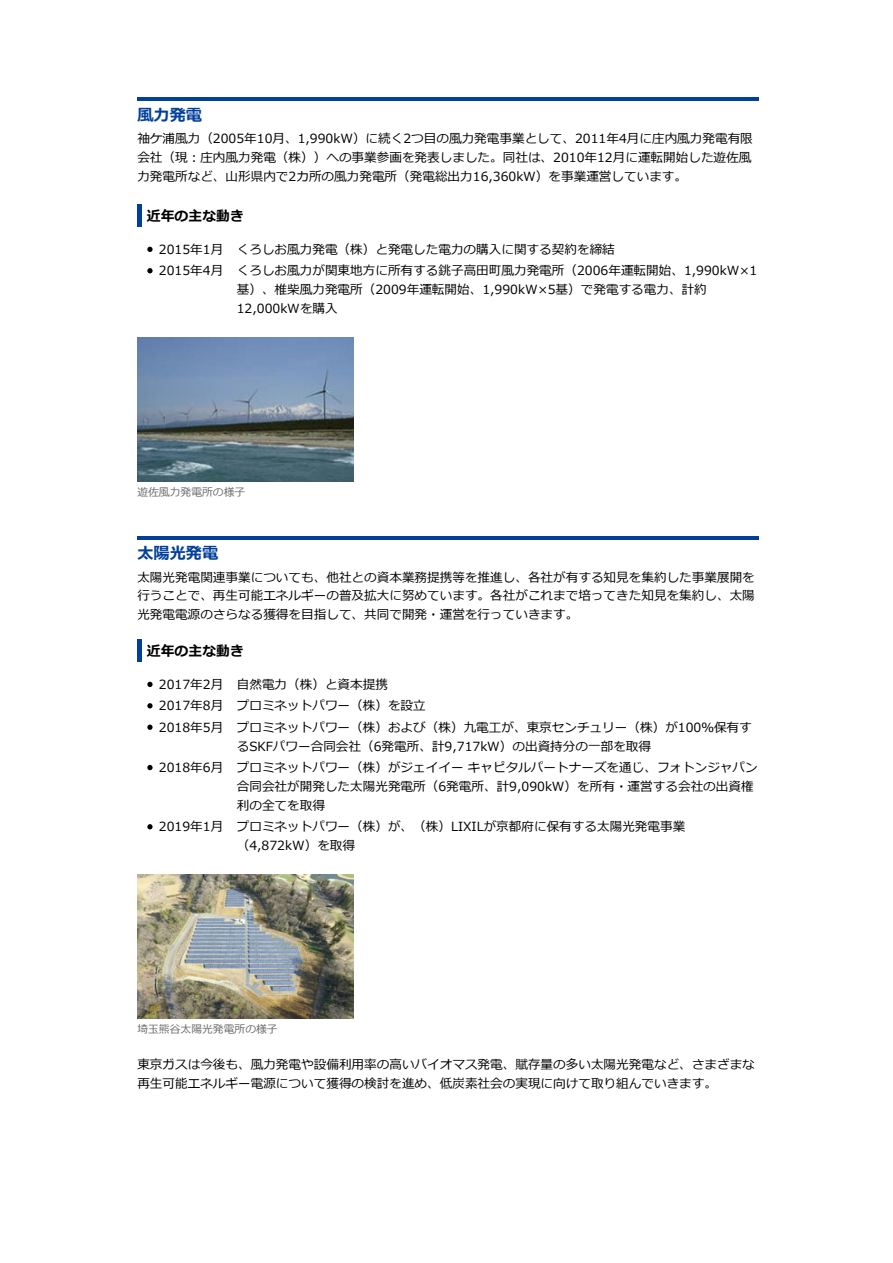
<style>
.page{position:relative;width:893px;height:1263px;background:#fff}
.page>*{position:absolute;margin:0;border:0;box-sizing:border-box;transform-origin:0 0}
.t1{font:700 16.2px "Meiryo";color:#023f98}
.t2{font:700 13.8px "Meiryo";color:#000}
.t3{font:12.6px/18.9px "Meiryo";color:#000}
.t4{font:10.8px "Meiryo";color:#696969}
</style>
<div class="page">
<hr style="left:137px;top:97px;width:621px;height:4px;background:#023f98">
<hr style="left:137px;top:204px;width:4px;height:23px;background:#023f98">
<hr style="left:137px;top:536px;width:621px;height:4px;background:#023f98">
<hr style="left:137px;top:639px;width:4px;height:23px;background:#023f98">
<img style="left:137px;top:337px;width:216px;height:144px">
<img style="left:137px;top:875px;width:216px;height:143px">
<svg style="left:147px;top:247px;width:6px;height:5px"></svg>
<svg style="left:147px;top:268px;width:6px;height:5px"></svg>
<svg style="left:147px;top:682px;width:6px;height:5px"></svg>
<svg style="left:147px;top:703px;width:6px;height:5px"></svg>
<svg style="left:147px;top:725px;width:6px;height:5px"></svg>
<svg style="left:147px;top:765px;width:6px;height:5px"></svg>
<svg style="left:147px;top:824px;width:6px;height:5px"></svg>
<p class="t1" style="left:137px;top:104px;width:66px">⾵⼒発電</p>
<p class="t3" style="left:137px;top:130px;width:617px;text-align:justify">袖ケ浦⾵⼒（2005年10⽉、1,990kW）に続く2つ⽬の⾵⼒発電事業として、2011年4⽉に庄内⾵⼒発電有限会社（現︓庄内⾵⼒発電（株））への事業参画を発表しました。同社は、2010年12⽉に運転開始した遊佐⾵ ⼒発電所など、⼭形県内で2カ所の⾵⼒発電所（発電総出⼒16,360kW）を事業運営しています。</p>
<p class="t2" style="left:147px;top:206px;width:99px">近年の主な動き</p>
<p class="t3" style="left:159px;top:239px;width:600px;line-height:21.5px">2015年1⽉ くろしお⾵⼒発電（株）と発電した電⼒の購⼊に関する契約を締結<br>2015年4⽉ くろしお⾵⼒が関東地⽅に所有する銚⼦⾼⽥町⾵⼒発電所（2006年運転開始、1,990kW×1</p>
<p class="t3" style="left:237px;top:281px;width:471px">基）、椎柴⾵⼒発電所（2009年運転開始、1,990kW×5基）で発電する電⼒、計約<br>12,000kWを購⼊</p>
<p class="t4" style="left:137px;top:484px;width:109px">遊佐⾵⼒発電所の様⼦</p>
<p class="t1" style="left:137px;top:542px;width:82px">太陽光発電</p>
<p class="t3" style="left:137px;top:568px;width:619px;text-align:justify">太陽光発電関連事業についても、他社との資本業務提携等を推進し、各社が有する知⾒を集約した事業展開を⾏うことで、再⽣可能エネルギーの普及拡⼤に努めています。各社がこれまで培ってきた知⾒を集約し、太陽光発電電源のさらなる獲得を⽬指して、共同で開発・運営を⾏っていきます。</p>
<p class="t2" style="left:147px;top:641px;width:99px">近年の主な動き</p>
<p class="t3" style="left:159px;top:674px;width:594px;line-height:21.5px">2017年2⽉ ⾃然電⼒（株）と資本提携<br>2017年8⽉ プロミネットパワー（株）を設⽴<br>2018年5⽉ プロミネットパワー（株）および（株）九電⼯が、東京センチュリー（株）が100％保有す</p>
<p class="t3" style="left:159px;top:736px;width:600px;line-height:21.5px;text-indent:78px">るSKFパワー合同会社（6発電所、計9,717kW）の出資持分の⼀部を取得<br>2018年6⽉ プロミネットパワー（株）がジェイイー キャピタルパートナーズを通じ、フォトンジャパン</p>
<p class="t3" style="left:237px;top:777px;width:518px">合同会社が開発した太陽光発電所（6発電所、計9,090kW）を所有・運営する会社の出資権利の全てを取得</p>
<p class="t3" style="left:237px;top:818px;width:450px;text-indent:-78px">2019年1⽉ プロミネットパワー（株）が、（株）LIXILが京都府に保有する太陽光発電事業（4,872kW）を取得</p>
<p class="t4" style="left:137px;top:1021px;width:142px">埼⽟熊⾕太陽光発電所の様⼦</p>
<p class="t3" style="left:137px;top:1056px;width:619px">東京ガスは今後も、⾵⼒発電や設備利⽤率の⾼いバイオマス発電、賦存量の多い太陽光発電など、さまざまな再⽣可能エネルギー電源について獲得の検討を進め、低炭素社会の実現に向けて取り組んでいきます。</p>
</div>
